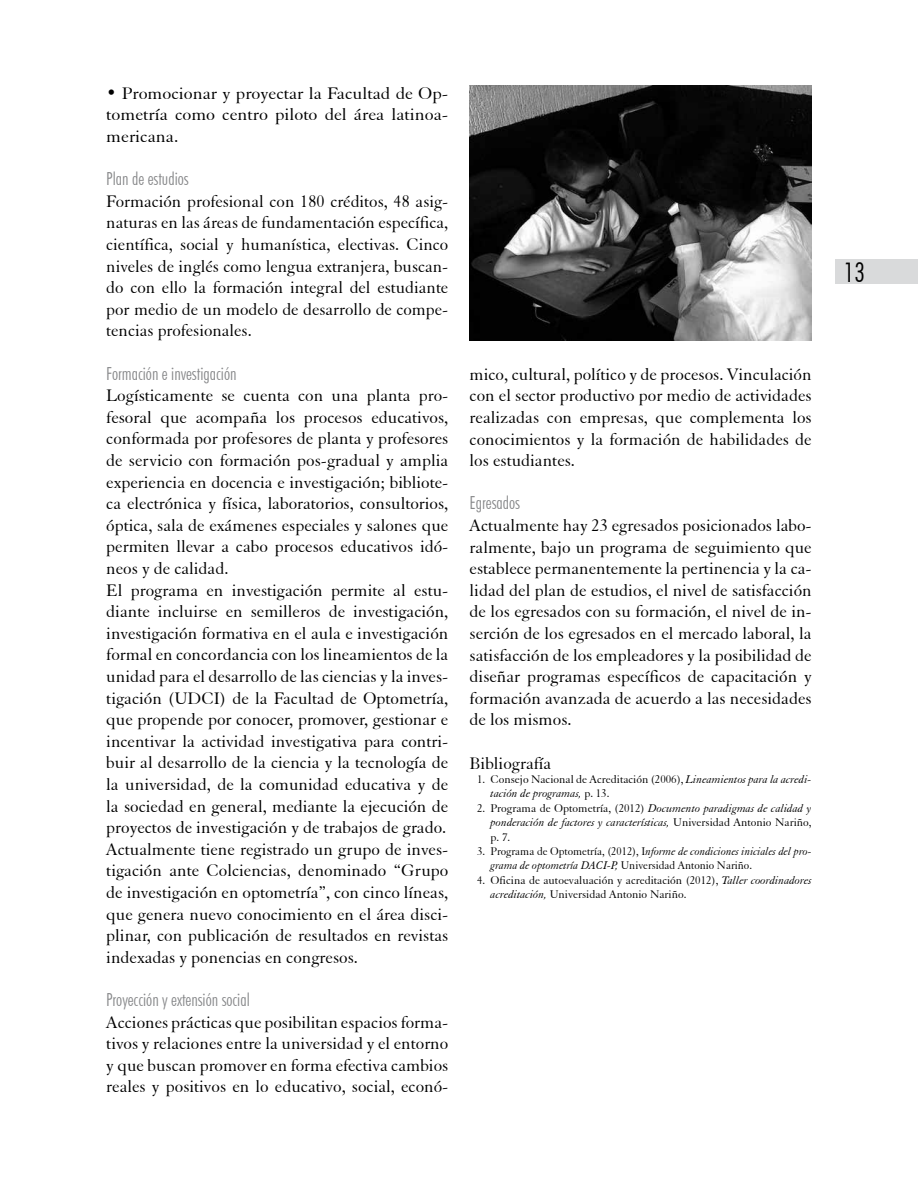
<style>
.page{position:relative;width:918px;height:1188px;background:#fff}
.page>*{position:absolute;margin:0;border:0;box-sizing:border-box;transform-origin:0 0}
.t1{font:300 condensed 27px "Futura BT";color:#000}
.t2{font:18px/21.6px "Elegant Garamond BT";color:#000;text-align:justify}
.t3{font:300 condensed 18px "Futura BT";color:#87888a}
.t4{font:12px/14.4px "Elegant Garamond BT";color:#000}
.t5{font:italic 12px/14.4px "Elegant Garamond BT";color:#000;text-align:justify}
.t6{font:italic 12px/14.4px "Elegant Garamond BT";color:#000;scale:.96 1}
.s1{font-style:italic}
.s2{font-style:normal}
</style>
<div class="page">
<div style="left:835px;top:259px;width:83px;height:24px;background:#d9dadb"></div>
<img style="left:470px;top:85px;width:342px;height:256px">
<p class="t2" style="left:106px;top:82px;width:344px">• Promocionar y proyectar la Facultad de Op&shy;tometría como centro piloto del área latinoa&shy;mericana.</p>
<p class="t3" style="left:106px;top:168px;width:84px">Plan de estudios</p>
<p class="t2" style="left:106px;top:190px;width:344px">Formación profesional con 180 créditos, 48 asig&shy;naturas en las áreas de fundamentación específica, científica, social y humanística, electivas. Cinco niveles de inglés como lengua extranjera, buscan&shy;do con ello la formación integral del estudiante por medio de un modelo de desarrollo de compe&shy;tencias profesionales.</p>
<p class="t3" style="left:106px;top:362px;width:132px">Formación e investigación</p>
<p class="t2" style="left:106px;top:384px;width:344px;text-align:left">Logísticamente se cuenta con una planta pro&shy;fesoral que acompaña los procesos educativos, conformada por profesores de planta y profesores de servicio con formación pos-gradual y amplia experiencia en docencia e investigación; bibliote&shy;ca electrónica y física, laboratorios, consultorios, óptica, sala de exámenes especiales y salones que permiten llevar a cabo procesos educativos idó&shy;neos y de calidad.<br>El programa en investigación permite al estu&shy;diante incluirse en semilleros de investigación, investigación formativa en el aula e investigación formal en concordancia con los lineamientos de la unidad para el desarrollo de las ciencias y la inves&shy;tigación (UDCI) de la Facultad de Optometría, que propende por conocer, promover, gestionar e incentivar la actividad investigativa para contri&shy;buir al desarrollo de la ciencia y la tecnología de la universidad, de la comunidad educativa y de la sociedad en general, mediante la ejecución de proyectos de investigación y de trabajos de grado.<br>Actualmente tiene registrado un grupo de inves&shy;tigación ante Colciencias, denominado “Grupo de investigación en optometría”, con cinco líneas, que genera nuevo conocimiento en el área disci&shy;plinar, con publicación de resultados en revistas indexadas y ponencias en congresos.</p>
<p class="t3" style="left:106px;top:989px;width:145px">Proyección y extensión social</p>
<p class="t2" style="left:106px;top:1011px;width:344px">Acciones prácticas que posibilitan espacios forma&shy;tivos y relaciones entre la universidad y el entorno y que buscan promover en forma efectiva cambios reales y positivos en lo educativo, social, econó-</p>
<p class="t2" style="left:470px;top:363px;width:344px">mico, cultural, político y de procesos. Vinculación con el sector productivo por medio de actividades realizadas con empresas, que complementa los conocimientos y la formación de habilidades de los estudiantes.</p>
<p class="t3" style="left:470px;top:492px;width:52px">Egresados</p>
<p class="t2" style="left:470px;top:514px;width:344px">Actualmente hay 23 egresados posicionados labo&shy;ralmente, bajo un programa de seguimiento que establece permanentemente la pertinencia y la ca&shy;lidad del plan de estudios, el nivel de satisfacción de los egresados con su formación, el nivel de in&shy;serción de los egresados en el mercado laboral, la satisfacción de los empleadores y la posibilidad de diseñar programas específicos de capacitación y formación avanzada de acuerdo a las necesidades de los mismos.</p>
<p class="t2" style="left:470px;top:752px;width:83px">Bibliografía</p>
<p class="t4" style="left:491px;top:772px;width:323px;text-indent:-14px">1. Consejo Nacional de Acreditación (2006), <span class="s1">Lineamientos para la acredi&shy;tación de programas,</span> p. 13.</p>
<p class="t5" style="left:491px;top:801px;width:323px;text-indent:-14px"><span class="s2">2. Programa de Optometría, (2012)</span> Documento paradigmas de calidad y ponderación de factores y características, <span class="s2">Universidad Antonio Nariño, p. 7.</span></p>
<p class="t6" style="left:491px;top:844px;width:336px;text-indent:-14px"><span class="s2">3. Programa de Optometría, (2012), I</span>nforme de condiciones iniciales del pro&shy;grama de optometría DACI-P, <span class="s2">Universidad Antonio Nariño.</span></p>
<p class="t4" style="left:491px;top:873px;width:323px;text-indent:-14px">4. Oficina de autoevaluación y acreditación (2012), <span class="s1">Taller coordinadores acreditación,</span> Universidad Antonio Nariño.</p>
<h1 class="t1" style="left:844px;top:256px;width:23px">13</h1>
</div>
